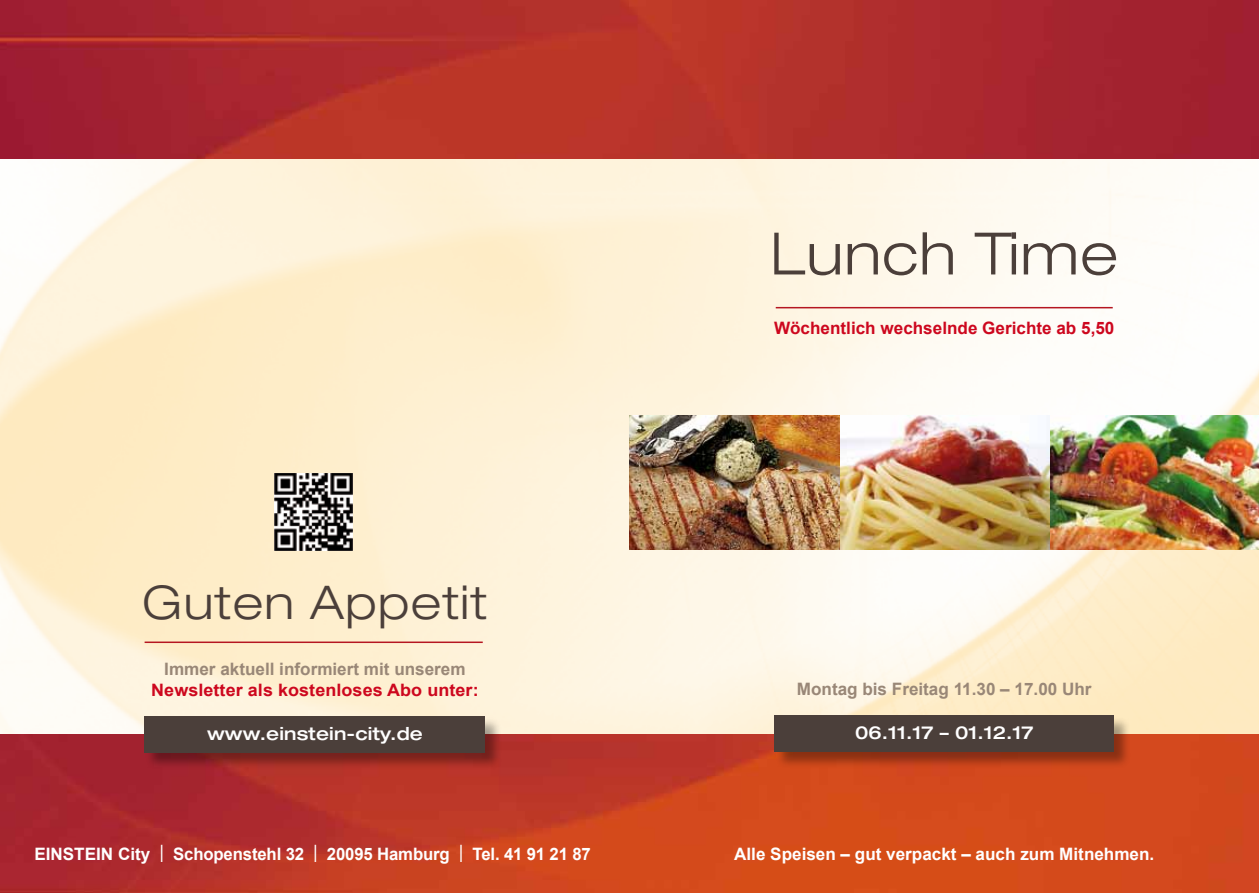
<style>
.page{position:relative;width:1259px;height:893px;background:#fff}
.page>*{position:absolute;margin:0;border:0;box-sizing:border-box;transform-origin:0 0}
.t1{font:300 expanded 58.5px "Helvetica Neue";letter-spacing:.02em;color:#4b3f3a}
.t2{font:300 expanded 46.5px "Helvetica Neue";letter-spacing:.03em;color:#4b3f3a}
.t3{font:500 expanded 18px "Helvetica Neue";letter-spacing:.01em;color:#fff}
.t4{font:700 17.1px "Arial";color:#fff}
.t5{font:700 17.1px "Arial";color:#998777}
.t6{font:700 17.1px "Arial";color:#cd071e}
.t7{font:700 17.1px "Arial";color:#cd071e;scale:1.05 1}
.s1{font-weight:400;font-size:24px}
</style>
<div class="page">
<img style="left:0;top:0;width:1259px;height:893px">
<img style="left:0;top:159px;width:1259px;height:574px">
<div style="left:775px;top:716px;width:356px;height:53px;background:#000;opacity:.35"></div>
<div style="left:774px;top:715px;width:339px;height:37px;background:#4b3f3a"></div>
<img style="left:629px;top:416px;width:630px;height:134px">
<hr style="left:775px;top:307px;width:337px;height:1px;background:#b51621">
<hr style="left:145px;top:641px;width:338px;height:2px;background:#b51621">
<div style="left:146px;top:717px;width:356px;height:52px;background:#000;opacity:.35"></div>
<div style="left:145px;top:716px;width:340px;height:36px;background:#4b3f3a"></div>
<img style="left:275px;top:473px;width:77px;height:77px">
<h1 class="t1" style="left:770px;top:219px;width:349px">Lunch Time</h1>
<h2 class="t2" style="left:142px;top:574px;width:346px">Guten Appetit</h2>
<p class="t5" style="left:164px;top:658px;width:303px">Immer aktuell informiert mit unserem</p>
<p class="t7" style="left:151px;top:679px;width:313px">Newsletter als kostenloses Abo unter:</p>
<p class="t3" style="left:207px;top:722px;width:217px">www.einstein-city.de</p>
<p class="t6" style="left:774px;top:317px;width:342px">Wöchentlich wechselnde Gerichte ab 5,50</p>
<p class="t5" style="left:797px;top:678px;width:296px">Montag bis Freitag 11.30 – 17.00 Uhr</p>
<p class="t3" style="left:855px;top:721px;width:180px">06.11.17 – 01.12.17</p>
<p class="t4" style="left:34px;top:843px;width:558px">EINSTEIN City <span class="s1">I</span> Schopenstehl 32 <span class="s1">I</span> 20095 Hamburg <span class="s1">I</span> Tel. 41 91 21 87</p>
<p class="t4" style="left:734px;top:843px;width:422px">Alle Speisen – gut verpackt – auch zum Mitnehmen.</p>
</div>
